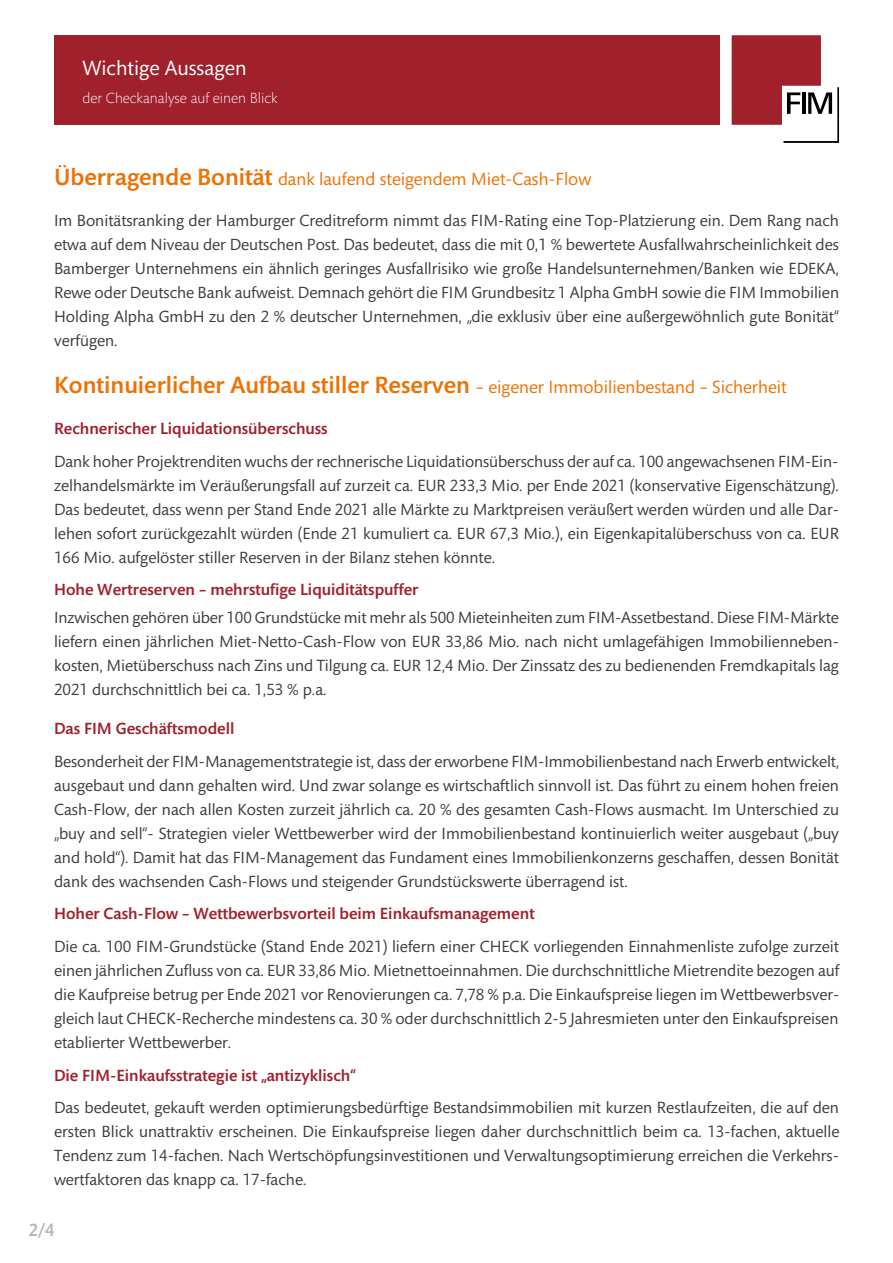
<style>
.page{position:relative;width:893px;height:1263px;background:#fff}
.page>*{position:absolute;margin:0;border:0;box-sizing:border-box;transform-origin:0 0}
.t1{font:500 24px "Mundo Sans Capital";color:#ee7203}
.t2{font:21px "Mundo Sans Capital";color:#fff}
.t3{font:18px "Mundo Sans Capital";color:#ee7203}
.t4{font:500 18px "Mundo Sans Capital";color:#b3b4bd}
.t5{font:16.5px/24px "Mundo Sans Capital";color:#3c3c3b;text-align:justify}
.t6{font:500 16.5px "Mundo Sans Capital";color:#a0202c}
.t7{font:300 15px "Mundo Sans Capital";color:#fff}
.s1{font-weight:500;font-size:24px}
.s2{font-weight:400;font-size:18px}
</style>
<div class="page">
<svg style="left:732px;top:36px;width:107px;height:107px"></svg>
<div style="left:54px;top:36px;width:666px;height:89px;background:#a0202c"></div>
<p class="t2" style="left:82px;top:56px;width:166px">Wichtige Aussagen</p>
<p class="t7" style="left:82px;top:90px;width:197px">der Checkanalyse auf einen Blick</p>
<p class="t3" style="left:54px;top:169px;width:539px"><span class="s1">Überragende Bonität</span> dank laufend steigendem Miet-Cash-Flow</p>
<p class="t5" style="left:54px;top:209px;width:787px">Im Bonitätsranking der Hamburger Creditreform nimmt das FIM-Rating eine Top-Platzierung ein. Dem Rang nach etwa auf dem Niveau der Deutschen Post. Das bedeutet, dass die mit 0,1 % bewertete Ausfallwahrscheinlichkeit des Bamberger Unternehmens ein ähnlich geringes Ausfallrisiko wie große Handelsunternehmen/Banken wie EDEKA, Rewe oder Deutsche Bank aufweist. Demnach gehört die FIM Grundbesitz 1 Alpha GmbH sowie die FIM Immobilien Holding Alpha GmbH zu den 2 % deutscher Unternehmen, „die exklusiv über eine außergewöhnlich gute Bonität“ verfügen.</p>
<h1 class="t1" style="left:54px;top:372px;width:734px">Kontinuierlicher Aufbau stiller Reserven <span class="s2">– eigener Immobilienbestand – Sicherheit</span></h1>
<p class="t6" style="left:54px;top:419px;width:275px">Rechnerischer Liquidationsüberschuss</p>
<p class="t5" style="left:54px;top:449px;width:786px">Dank hoher Projektrenditen wuchs der rechnerische Liquidationsüberschuss der auf ca. 100 angewachsenen FIM-Ein&shy;zelhandelsmärkte im Veräußerungsfall auf zurzeit ca. EUR 233,3 Mio. per Ende 2021 (konservative Eigenschätzung).<br>Das bedeutet, dass wenn per Stand Ende 2021 alle Märkte zu Marktpreisen veräußert werden würden und alle Dar&shy;lehen sofort zurückgezahlt würden (Ende 21 kumuliert ca. EUR 67,3 Mio.), ein Eigenkapitalüberschuss von ca. EUR 166 Mio. aufgelöster stiller Reserven in der Bilanz stehen könnte.</p>
<p class="t6" style="left:54px;top:581px;width:366px">Hohe Wertreserven – mehrstufige Liquiditätspuffer</p>
<p class="t5" style="left:54px;top:606px;width:786px">Inzwischen gehören über 100 Grundstücke mit mehr als 500 Mieteinheiten zum FIM-Assetbestand. Diese FIM-Märkte liefern einen jährlichen Miet-Netto-Cash-Flow von EUR 33,86 Mio. nach nicht umlagefähigen Immobilienneben&shy;kosten, Mietüberschuss nach Zins und Tilgung ca. EUR 12,4 Mio. Der Zinssatz des zu bedienenden Fremdkapitals lag 2021 durchschnittlich bei ca. 1,53 % p.a.</p>
<p class="t6" style="left:54px;top:720px;width:182px">Das FIM Geschäftsmodell</p>
<p class="t5" style="left:54px;top:750px;width:787px">Besonderheit der FIM-Managementstrategie ist, dass der erworbene FIM-Immobilienbestand nach Erwerb entwickelt, ausgebaut und dann gehalten wird. Und zwar solange es wirtschaftlich sinnvoll ist. Das führt zu einem hohen freien Cash-Flow, der nach allen Kosten zurzeit jährlich ca. 20 % des gesamten Cash-Flows ausmacht. Im Unterschied zu „buy and sell“- Strategien vieler Wettbewerber wird der Immobilienbestand kontinuierlich weiter ausgebaut („buy and hold“). Damit hat das FIM-Management das Fundament eines Immobilienkonzerns geschaffen, dessen Bonität dank des wachsenden Cash-Flows und steigender Grundstückswerte überragend ist.</p>
<p class="t6" style="left:54px;top:905px;width:482px">Hoher Cash-Flow – Wettbewerbsvorteil beim Einkaufsmanagement</p>
<p class="t5" style="left:54px;top:935px;width:787px">Die ca. 100 FIM-Grundstücke (Stand Ende 2021) liefern einer CHECK vorliegenden Einnahmenliste zufolge zurzeit einen jährlichen Zufluss von ca. EUR 33,86 Mio. Mietnettoeinnahmen. Die durchschnittliche Mietrendite bezogen auf die Kaufpreise betrug per Ende 2021 vor Renovierungen ca. 7,78 % p.a. Die Einkaufspreise liegen im Wettbewerbsver&shy;gleich laut CHECK-Recherche mindestens ca. 30 % oder durchschnittlich 2-5 Jahresmieten unter den Einkaufspreisen etablierter Wettbewerber.</p>
<p class="t6" style="left:54px;top:1066px;width:303px">Die FIM-Einkaufsstrategie ist „antizyklisch“</p>
<p class="t5" style="left:54px;top:1096px;width:787px">Das bedeutet, gekauft werden optimierungsbedürftige Bestandsimmobilien mit kurzen Restlaufzeiten, die auf den ersten Blick unattraktiv erscheinen. Die Einkaufspreise liegen daher durchschnittlich beim ca. 13-fachen, aktuelle Tendenz zum 14-fachen. Nach Wertschöpfungsinvestitionen und Verwaltungsoptimierung erreichen die Verkehrs&shy;wertfaktoren das knapp ca. 17-fache.</p>
<p class="t4" style="left:28px;top:1220px;width:28px">2/4</p>
</div>
